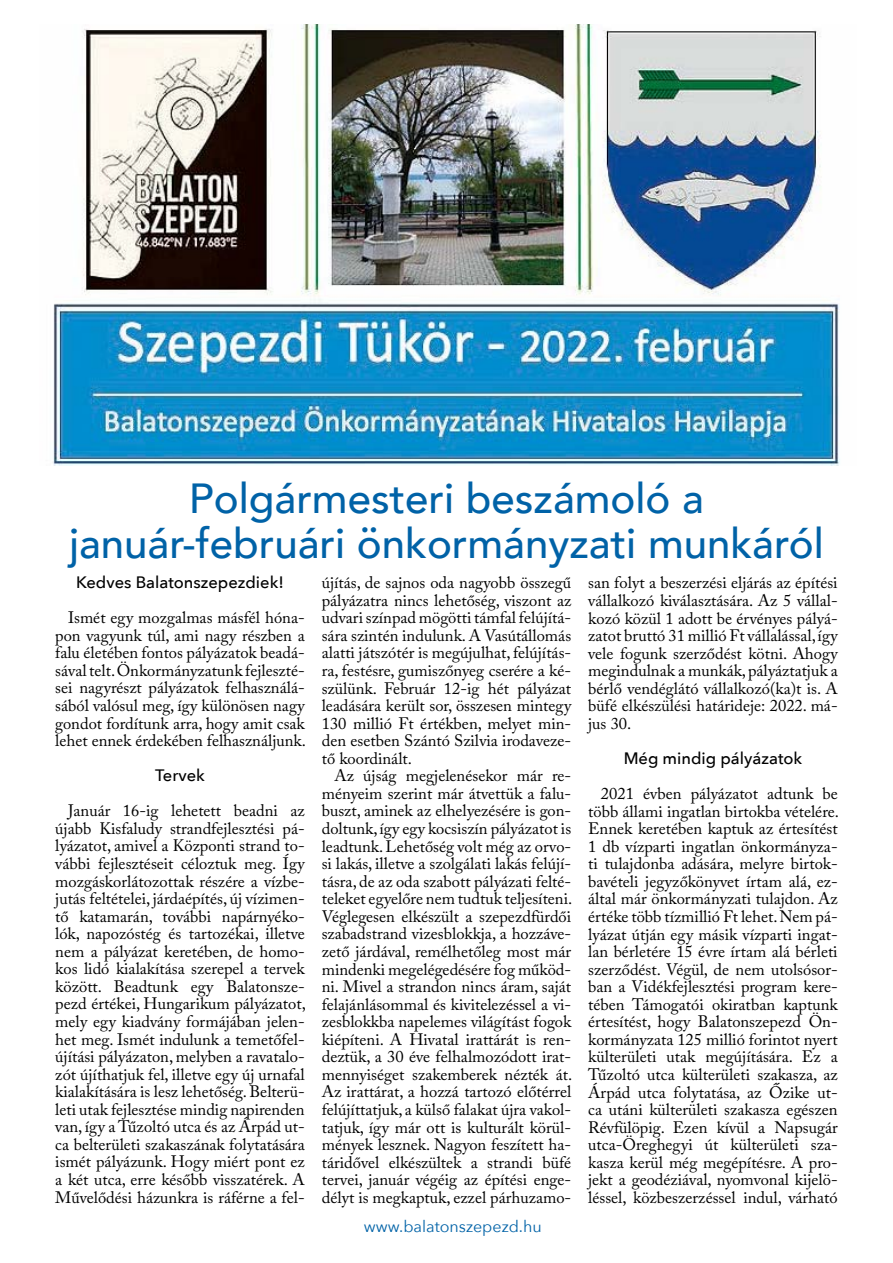
<style>
.page{position:relative;width:893px;height:1263px;background:#fff}
.page>*{position:absolute;margin:0;border:0;box-sizing:border-box;transform-origin:0 0}
.t1{font:500 42px/45px "Avenir";color:#0062a7;text-align:center}
.t2{font:16.5px/17.5px "Adobe Caslon Pro";color:#000;text-align:justify}
.t3{font:500 16.5px "Avenir Next";color:#000}
.t4{font:16.05px "Avenir Next";color:#0062a7}
</style>
<div class="page">
<img style="left:53px;top:24px;width:787px;height:442px">
<h1 class="t1" style="left:69px;top:473px;width:756px">Polgármesteri beszámoló a január-februári önkormányzati munkáról</h1>
<p class="t3" style="left:76px;top:568px;width:209px">Kedves Balatonszepezdiek!</p>
<p class="t2" style="left:55px;top:609px;width:252px;text-indent:13px">Ismét egy mozgalmas másfél hóna&shy;pon vagyunk túl, ami nagy részben a falu életében fontos pályázatok beadá&shy;sával telt. Önkormányzatunk fejleszté&shy;sei nagyrészt pályázatok felhasználá&shy;sából valósul meg, így különösen nagy gondot fordítunk arra, hogy amit csak lehet ennek érdekében felhasználjunk.</p>
<p class="t3" style="left:155px;top:761px;width:51px">Tervek</p>
<p class="t2" style="left:55px;top:802px;width:252px;text-indent:13px">Január 16-ig lehetett beadni az újabb Kisfaludy strandfejlesztési pá&shy;lyázatot, amivel a Központi strand to&shy;vábbi fejlesztéseit céloztuk meg. Így mozgáskorlátozottak részére a vízbe&shy;jutás feltételei, járdaépítés, új vízimen&shy;tő katamarán, további napárnyéko&shy;lók, napozóstég és tartozékai, illetve nem a pályázat keretében, de homo&shy;kos lidó kialakítása szerepel a tervek között. Beadtunk egy Balatonsze&shy;pezd értékei, Hungarikum pályázatot, mely egy kiadvány formájában jelen&shy;het meg. Ismét indulunk a temetőfel&shy;újítási pályázaton, melyben a ravatalo&shy;zót újíthatjuk fel, illetve egy új urnafal kialakítására is lesz lehetőség. Belterü&shy;leti utak fejlesztése mindig napirenden van, így a Tűzoltó utca és az Árpád ut&shy;ca belterületi szakaszának folytatására ismét pályázunk. Hogy miért pont ez a két utca, erre később visszatérek. A Művelődési házunkra is ráférne a fel-</p>
<p class="t2" style="left:322px;top:574px;width:251px">újítás, de sajnos oda nagyobb összegű pályázatra nincs lehetőség, viszont az udvari színpad mögötti támfal felújítá&shy;sára szintén indulunk. A Vasútállomás alatti játszótér is megújulhat, felújítás&shy;ra, festésre, gumiszőnyeg cserére a ké&shy;szülünk. Február 12-ig hét pályázat leadására került sor, összesen mintegy 130 millió Ft értékben, melyet min&shy;den esetben Szántó Szilvia irodaveze&shy;tő koordinált.</p>
<p class="t2" style="left:322px;top:767px;width:252px;text-indent:13px">Az újság megjelenésekor már re&shy;ményeim szerint már átvettük a falu&shy;buszt, aminek az elhelyezésére is gon&shy;doltunk, így egy kocsiszín pályázatot is leadtunk. Lehetőség volt még az orvo&shy;si lakás, illetve a szolgálati lakás felújí&shy;tásra, de az oda szabott pályázati felté&shy;teleket egyelőre nem tudtuk teljesíteni.<br>Véglegesen elkészült a szepezdfürdői szabadstrand vizesblokkja, a hozzáve&shy;zető járdával, remélhetőleg most már mindenki megelégedésére fog működ&shy;ni. Mivel a strandon nincs áram, saját felajánlásommal és kivitelezéssel a vi&shy;zesblokkba napelemes világítást fogok kiépíteni. A Hivatal irattárát is ren&shy;deztük, a 30 éve felhalmozódott irat&shy;mennyiséget szakemberek nézték át.<br>Az irattárat, a hozzá tartozó előtérrel felújíttatjuk, a külső falakat újra vakol&shy;tatjuk, így már ott is kulturált körül&shy;mények lesznek. Nagyon feszített ha&shy;táridővel elkészültek a strandi büfé tervei, január végéig az építési enge&shy;délyt is megkaptuk, ezzel párhuzamo-</p>
<p class="t2" style="left:588px;top:574px;width:251px">san folyt a beszerzési eljárás az építési vállalkozó kiválasztására. Az 5 vállal&shy;kozó közül 1 adott be érvényes pályá&shy;zatot bruttó 31 millió Ft vállalással, így vele fogunk szerződést kötni. Ahogy megindulnak a munkák, pályáztatjuk a bérlő vendéglátó vállalkozó(ka)t is. A büfé elkészülési határideje: 2022. má&shy;jus 30.</p>
<p class="t3" style="left:624px;top:744px;width:180px">Még mindig pályázatok</p>
<p class="t2" style="left:588px;top:785px;width:252px;text-indent:13px">2021 évben pályázatot adtunk be több állami ingatlan birtokba vételére.<br>Ennek keretében kaptuk az értesítést 1 db vízparti ingatlan önkormányza&shy;ti tulajdonba adására, melyre birtok&shy;bavételi jegyzőkönyvet írtam alá, ez&shy;által már önkormányzati tulajdon. Az értéke több tízmillió Ft lehet. Nem pá&shy;lyázat útján egy másik vízparti ingat&shy;lan bérletére 15 évre írtam alá bérleti szerződést. Végül, de nem utolsósor&shy;ban a Vidékfejlesztési program kere&shy;tében Támogatói okiratban kaptunk értesítést, hogy Balatonszepezd Ön&shy;kormányzata 125 millió forintot nyert külterületi utak megújítására. Ez a Tűzoltó utca külterületi szakasza, az Árpád utca folytatása, az Őzike ut&shy;ca utáni külterületi szakasza egészen Révfülöpig. Ezen kívül a Napsugár utca-Öreghegyi út külterületi sza&shy;kasza kerül még megépítésre. A pro&shy;jekt a geodéziával, nyomvonal kijelö&shy;léssel, közbeszerzéssel indul, várható</p>
<p class="t4" style="left:364px;top:1213px;width:179px">www.balatonszepezd.hu</p>
</div>
